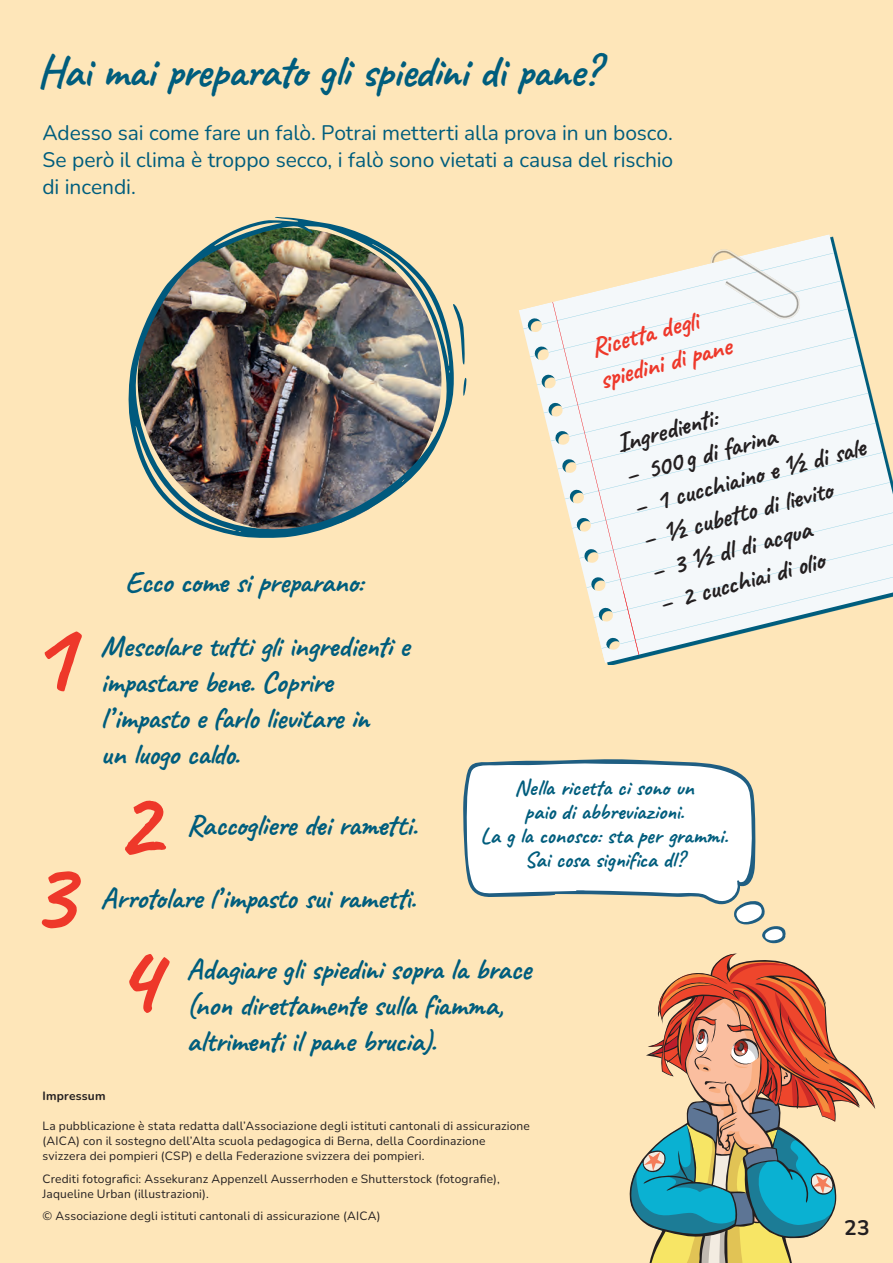
<style>
.page{position:relative;width:893px;height:1263px;background:#fee6b9}
.page>*{position:absolute;margin:0;border:0;box-sizing:border-box;transform-origin:0 0}
.t1{font:102px "Caveat";color:#ee382a}
.t2{font:45px "Caveat";letter-spacing:-.02em;color:#005d7d}
.t3{font:30px/36px "Caveat";letter-spacing:-.015em;color:#005d7d}
.t4{font:27px "Caveat";color:#231f20}
.t5{font:27px/33px "Caveat";color:#ee382a}
.t6{font:22.5px/24px "Caveat";letter-spacing:-.005em;color:#005d7d;text-align:center}
.t7{font:21px/27px "Nunito";letter-spacing:-.005em;color:#005d7d;text-align:justify}
.t8{font:700 21px "Nunito";color:#231f20}
.t9{font:12px/15px "Nunito";letter-spacing:.015em;color:#231f20}
.t10{font:700 12px "Nunito";letter-spacing:.015em;color:#231f20}
</style>
<div class="page">
<svg style="left:463px;top:759px;width:412px;height:504px"></svg>
<svg style="left:519px;top:305px;width:33px;height:140px"></svg>
<svg style="left:542px;top:411px;width:7px;height:3px"></svg>
<svg style="left:535px;top:383px;width:7px;height:3px"></svg>
<svg style="left:528px;top:355px;width:7px;height:3px"></svg>
<svg style="left:521px;top:327px;width:7px;height:3px"></svg>
<svg style="left:638px;top:353px;width:245px;height:86px;background:#f0f4f5"></svg>
<svg style="left:552px;top:302px;width:86px;height:350px;fill:#f4f8fa"></svg>
<svg style="left:595px;top:439px;width:293px;height:224px;background:#edf2f2"></svg>
<div style="left:620px;top:458px;width:273px;height:186px;background:#f4f8fa"></div>
<svg style="left:599px;top:645px;width:8px;height:4px"></svg>
<svg style="left:623px;top:514px;width:270px;height:149px"></svg>
<svg style="left:542px;top:234px;width:320px;height:119px"></svg>
<img style="left:128px;top:217px;width:339px;height:321px">
<h2 class="t2" style="left:37px;top:43px;width:564px">Hai mai preparato gli spiedini di pane?</h2>
<h3 class="t7" style="left:43px;top:119px;width:632px">Adesso sai come fare un falò. Potrai metterti alla prova in un bosco.<br>Se però il clima è troppo secco, i falò sono vietati a causa del rischio di incendi.</h3>
<h1 class="t1" style="left:27px;top:591px;width:47px">1</h1>
<h1 class="t1" style="left:27px;top:830px;width:47px">3</h1>
<h3 class="t3" style="left:125px;top:564px;width:240px">Ecco come si preparano:</h3>
<h3 class="t3" style="left:100px;top:628px;width:310px">Mescolare tutti gli ingredienti e impastare bene. Coprire l’impasto e farlo lievitare in<br>un luogo caldo.</h3>
<h1 class="t1" style="left:113px;top:758px;width:47px">2</h1>
<h3 class="t3" style="left:187px;top:807px;width:232px">Raccogliere dei rametti.</h3>
<h3 class="t3" style="left:100px;top:880px;width:317px">Arrotolare l’impasto sui rametti.</h3>
<h3 class="t5" style="left:587px;top:332px;width:137px;rotate:-15deg">Ricetta degli spiedini di pane</h3>
<h3 class="t4" style="left:612px;top:427px;width:104px;rotate:-15deg">Ingredienti:</h3>
<h3 class="t4" style="left:621px;top:459px;width:157px;rotate:-15deg">– 500 g di farina</h3>
<h3 class="t4" style="left:630px;top:491px;width:240px;rotate:-15deg">– 1 cucchiaino e ½ di sale</h3>
<h3 class="t4" style="left:638px;top:523px;width:197px;rotate:-15deg">– ½ cubetto di lievito</h3>
<h3 class="t4" style="left:647px;top:555px;width:167px;rotate:-15deg">– 3 ½ dl di acqua</h3>
<h3 class="t4" style="left:655px;top:587px;width:171px;rotate:-15deg">– 2 cucchiai di olio</h3>
<h3 class="t6" style="left:480px;top:775px;width:249px">Nella ricetta ci sono un<br>paio di abbreviazioni.<br>La g la conosco: sta per grammi.<br>Sai cosa significa dl?</h3>
<h1 class="t1" style="left:113px;top:914px;width:47px">4</h1>
<h3 class="t3" style="left:187px;top:950px;width:346px">Adagiare gli spiedini sopra la brace (non direttamente sulla fiamma, altrimenti il pane brucia).</h3>
<p class="t10" style="left:43px;top:1088px;width:65px">Impressum</p>
<p class="t9" style="left:43px;top:1118px;width:489px">La pubblicazione è stata redatta dall’Associazione degli istituti cantonali di assicurazione (AICA) con il sostegno dell’Alta scuola pedagogica di Berna, della Coordinazione svizzera dei pompieri (CSP) e della Federazione svizzera dei pompieri.</p>
<p class="t9" style="left:43px;top:1171px;width:459px">Crediti fotografici: Assekuranz Appenzell Ausserrhoden e Shutterstock (fotografie),<br>Jaqueline Urban (illustrazioni).</p>
<p class="t9" style="left:43px;top:1208px;width:340px">© Associazione degli istituti cantonali di assicurazione (AICA)</p>
<h3 class="t8" style="left:844px;top:1213px;width:27px">23</h3>
</div>
